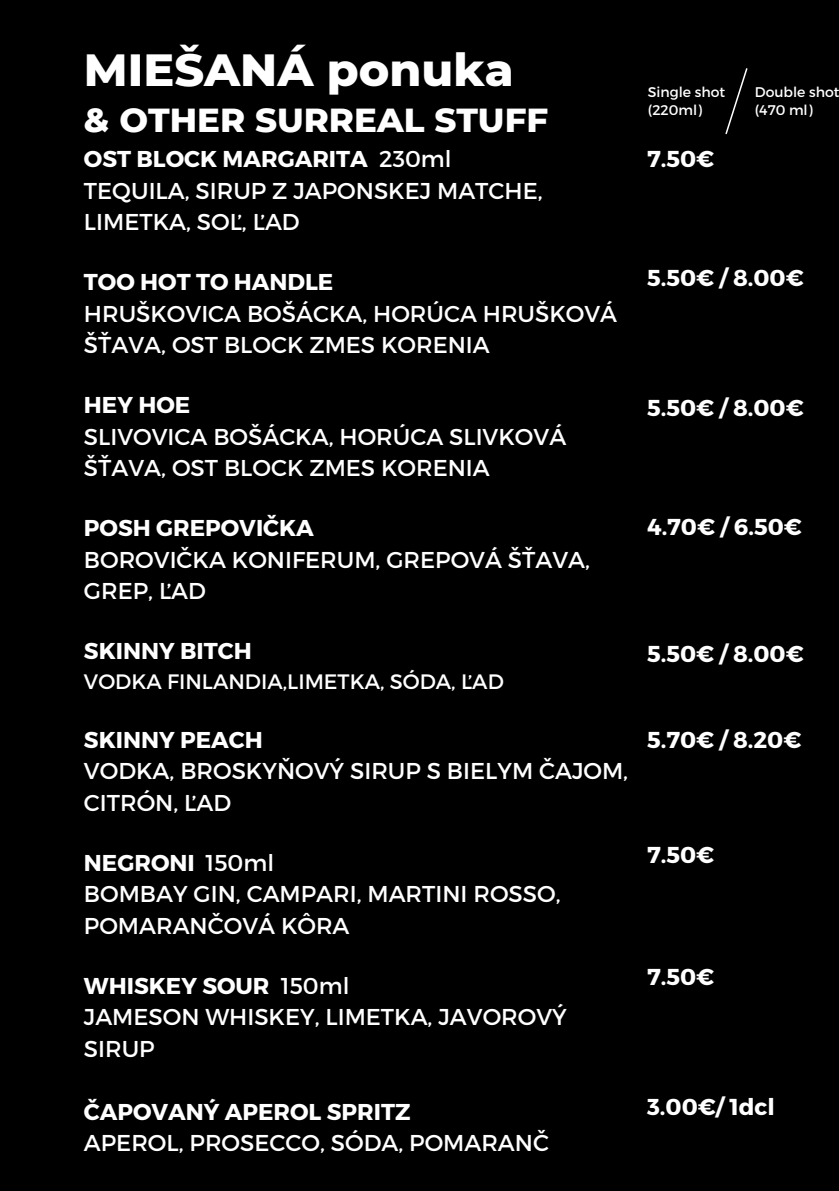
<style>
.page{position:relative;width:839px;height:1191px;background:#fff}
.page>*{position:absolute;margin:0;border:0;box-sizing:border-box;transform-origin:0 0}
.t1{font:800 46px "Montserrat";color:#fff}
.t2{font:800 34px "Montserrat";color:#fff}
.t3{font:23px/31.6px "Montserrat";color:#fff}
.t4{font:700 23px "Montserrat";color:#fff}
.t5{font:20.8px "Montserrat";color:#fff}
.t6{font:14px "Montserrat";color:#fff}
.s1{font-weight:700}
</style>
<div class="page">
<div style="left:0;top:0;width:838px;height:1191px;background:#000"></div>
<svg style="left:725px;top:68px;width:23px;height:67px"></svg>
<h2 class="t1" style="left:84px;top:42px;width:431px">MIEŠANÁ ponuka</h2>
<h1 class="t2" style="left:84px;top:99px;width:466px">&amp; OTHER SURREAL STUFF</h1>
<h5 class="t3" style="left:84px;top:142px;width:460px"><span class="s1">OST BLOCK MARGARITA</span> 230ml<br>TEQUILA, SIRUP Z JAPONSKEJ MATCHE,<br>LIMETKA, SOĽ, ĽAD</h5>
<h3 class="t3" style="left:84px;top:265px;width:534px"><span class="s1">TOO HOT TO HANDLE<br></span>HRUŠKOVICA BOŠÁCKA, HORÚCA HRUŠKOVÁ<br>ŠŤAVA, OST BLOCK ZMES KORENIA</h3>
<h3 class="t4" style="left:84px;top:390px;width:108px">HEY HOE</h3>
<h3 class="t3" style="left:84px;top:420px;width:484px">SLIVOVICA BOŠÁCKA, HORÚCA SLIVKOVÁ<br>ŠŤAVA, OST BLOCK ZMES KORENIA</h3>
<h3 class="t4" style="left:84px;top:513px;width:231px">POSH GREPOVIČKA</h3>
<h3 class="t3" style="left:84px;top:543px;width:507px">BOROVIČKA KONIFERUM, GREPOVÁ ŠŤAVA,<br>GREP, ĽAD</h3>
<h3 class="t4" style="left:84px;top:636px;width:169px">SKINNY BITCH</h3>
<h3 class="t5" style="left:84px;top:668px;width:421px">VODKA FINLANDIA,LIMETKA, SÓDA, ĽAD</h3>
<h3 class="t4" style="left:84px;top:725px;width:180px">SKINNY PEACH</h3>
<h3 class="t3" style="left:84px;top:754px;width:545px">VODKA, BROSKYŇOVÝ SIRUP S BIELYM ČAJOM,<br>CITRÓN, ĽAD</h3>
<h5 class="t3" style="left:84px;top:846px;width:478px;text-indent:122px">150ml<br>BOMBAY GIN, CAMPARI, MARTINI ROSSO,<br>POMARANČOVÁ KÔRA</h5>
<h3 class="t4" style="left:84px;top:848px;width:112px">NEGRONI</h3>
<h5 class="t3" style="left:84px;top:969px;width:484px;text-indent:197px">150ml<br>JAMESON WHISKEY, LIMETKA, JAVOROVÝ<br>SIRUP</h5>
<h5 class="t4" style="left:84px;top:971px;width:187px">WHISKEY SOUR</h5>
<h5 class="t4" style="left:84px;top:1097px;width:328px">ČAPOVANÝ APEROL SPRITZ</h5>
<h3 class="t3" style="left:84px;top:1126px;width:466px">APEROL, PROSECCO, SÓDA, POMARANČ</h3>
<p class="t6" style="left:648px;top:82px;width:79px">Single shot</p>
<p class="t6" style="left:648px;top:101px;width:56px">(220ml)</p>
<h4 class="t4" style="left:647px;top:144px;width:69px">7.50€</h4>
<p class="t6" style="left:754px;top:82px;width:86px">Double shot</p>
<p class="t6" style="left:754px;top:101px;width:59px">(470 ml)</p>
<h4 class="t4" style="left:647px;top:263px;width:158px">5.50€ / 8.00€</h4>
<h4 class="t4" style="left:647px;top:393px;width:158px">5.50€ / 8.00€</h4>
<h4 class="t4" style="left:647px;top:512px;width:156px">4.70€ / 6.50€</h4>
<h4 class="t4" style="left:647px;top:639px;width:158px">5.50€ / 8.00€</h4>
<h4 class="t4" style="left:647px;top:725px;width:156px">5.70€ / 8.20€</h4>
<h4 class="t4" style="left:647px;top:840px;width:69px">7.50€</h4>
<h4 class="t4" style="left:647px;top:961px;width:69px">7.50€</h4>
<h4 class="t4" style="left:647px;top:1092px;width:129px">3.00€/ 1dcl</h4>
</div>
